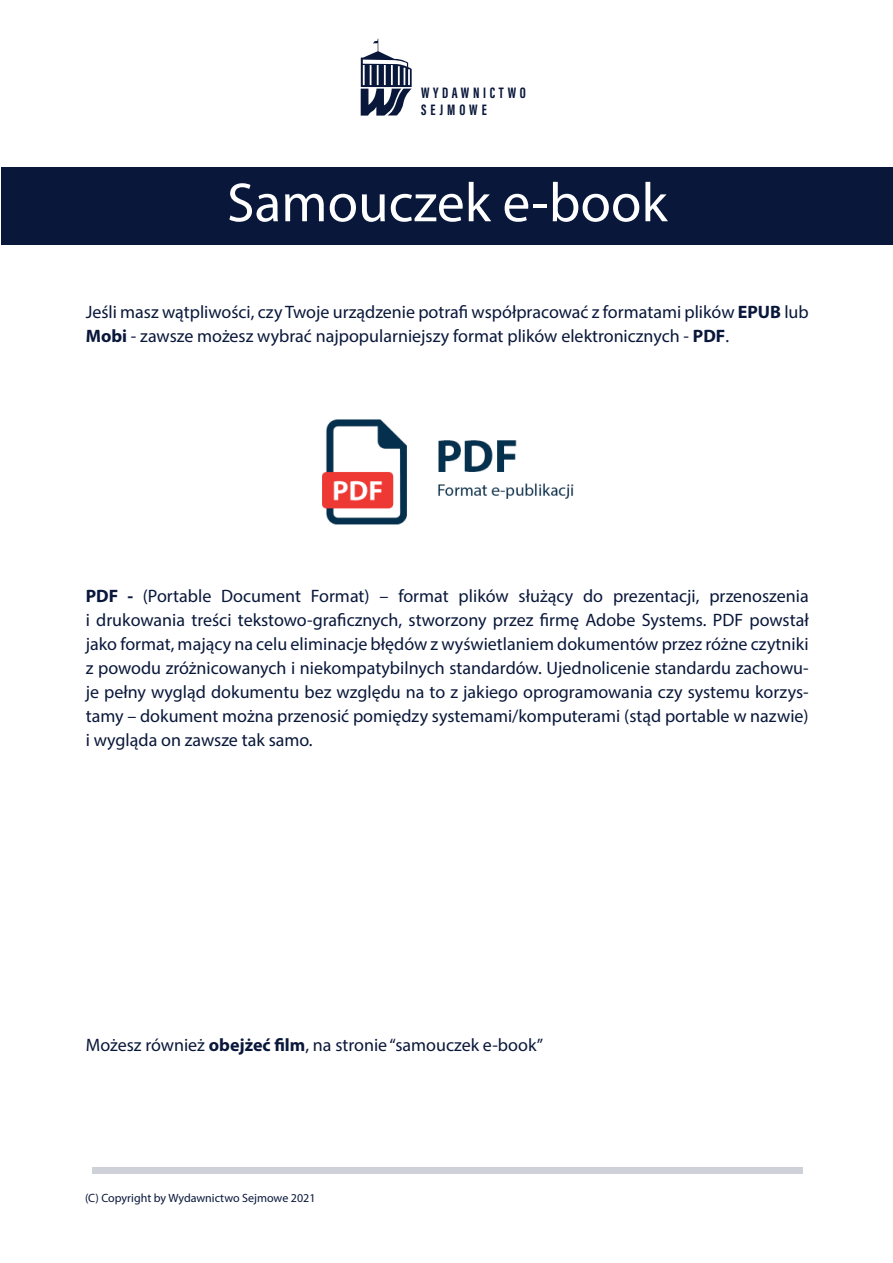
<style>
.page{position:relative;width:893px;height:1263px;background:#fff}
.page>*{position:absolute;margin:0;border:0;box-sizing:border-box;transform-origin:0 0}
.t1{font:55.5px "Myriad Pro";color:#fff}
.t2{font:18px/24px "Myriad Pro";color:#09173a}
.t3{font:700 15.6px/16.6px "Acumin Pro Extra Cond";letter-spacing:.24em;color:#09173a}
.t4{font:12px "Myriad Pro";color:#09173a}
.s1{font-weight:700}
</style>
<div class="page">
<svg style="left:361px;top:39px;width:51px;height:77px"></svg>
<div style="left:2px;top:168px;width:891px;height:77px;background:#09173a"></div>
<div style="left:92px;top:1167px;width:711px;height:7px;background:#ced1d8"></div>
<img style="left:322px;top:419px;width:252px;height:106px">
<p class="t3" style="left:421px;top:85px;width:106px">WYDAWNICTWO<br>SEJMOWE</p>
<h1 class="t1" style="left:227px;top:168px;width:442px">Samouczek e-book</h1>
<p class="t2" style="left:86px;top:300px;width:724px">Jeśli masz wątpliwości, czy Twoje urządzenie potrafi współpracować z formatami plików <span class="s1">EPUB</span> lub<br><span class="s1">Mobi</span> - zawsze możesz wybrać najpopularniejszy format plików elektronicznych - <span class="s1">PDF</span>.</p>
<p class="t2" style="left:86px;top:583px;width:724px;text-align:justify"><span class="s1">PDF -</span> (Portable Document Format) – format plików służący do prezentacji, przenoszenia i drukowania treści tekstowo-graficznych, stworzony przez firmę Adobe Systems. PDF powstał jako format, mający na celu eliminacje błędów z wyświetlaniem dokumentów przez różne czytniki z powodu zróżnicowanych i niekompatybilnych standardów. Ujednolicenie standardu zachowu&shy;je pełny wygląd dokumentu bez względu na to z jakiego oprogramowania czy systemu korzys&shy;tamy – dokument można przenosić pomiędzy systemami/komputerami (stąd portable w nazwie) i wygląda on zawsze tak samo.</p>
<p class="t2" style="left:86px;top:1033px;width:459px">Możesz również <span class="s1">obejżeć film</span>, na stronie “samouczek e-book”</p>
<p class="t4" style="left:85px;top:1190px;width:232px">(C) Copyright by Wydawnictwo Sejmowe 2021</p>
</div>
